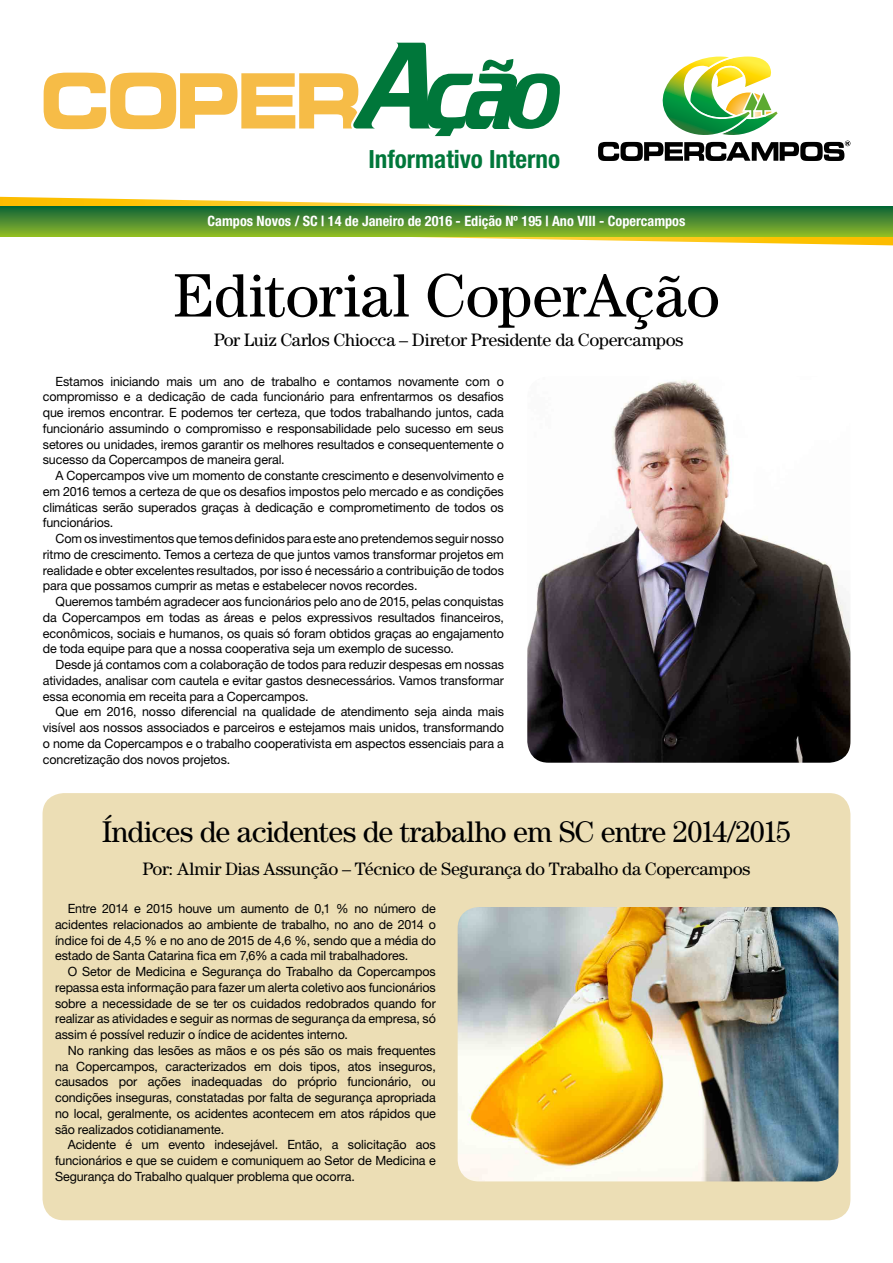
<style>
.page{position:relative;width:893px;height:1263px;background:#fff}
.page>*{position:absolute;margin:0;border:0;box-sizing:border-box;transform-origin:0 0}
.t1{font:61.5px "Century Std";letter-spacing:-.005em;color:#000}
.t2{font:30px "Century Std";letter-spacing:-.025em;color:#000}
.t3{font:700 condensed 25.05px "Helvetica Neue LT Std";color:#00773a}
.t4{font:18px "Century Std";letter-spacing:-.02em;color:#000}
.t5{font:700 condensed 14.25px "Helvetica Neue LT Std";color:#fff}
.t6{font:12.75px/15.8px "Helvetica Neue LT Std";letter-spacing:-.01em;color:#000;text-align:justify}
</style>
<div class="page">
<svg style="left:0;top:197px;width:893px;height:48px"></svg>
<div style="left:0;top:206px;width:893px;height:30px;background:linear-gradient(to bottom,#0a6238,#8bb629)"></div>
<svg style="left:44px;top:43px;width:516px;height:93px"></svg>
<svg style="left:598px;top:56px;width:252px;height:105px"></svg>
<img style="left:527px;top:380px;width:323px;height:383px">
<div style="left:43px;top:793px;width:807px;height:427px;background:#ecdeb5;border-radius:21px"></div>
<img style="left:458px;top:907px;width:380px;height:274px">
<h3 class="t3" style="left:368px;top:144px;width:193px">Informativo Interno</h3>
<p class="t5" style="left:208px;top:212px;width:479px">Campos Novos / SC | 14 de Janeiro de 2016 - Edição Nº 195 | Ano VIII - Copercampos</p>
<h1 class="t1" style="left:173px;top:259px;width:549px">Editorial CoperAção</h1>
<h3 class="t4" style="left:214px;top:329px;width:471px">Por Luiz Carlos Chiocca – Diretor Presidente da Copercampos</h3>
<p class="t6" style="left:43px;top:373px;width:463px;text-indent:13px">Estamos iniciando mais um ano de trabalho e contamos novamente com o compromisso e a dedicação de cada funcionário para enfrentarmos os desafios que iremos encontrar. E podemos ter certeza, que todos trabalhando juntos, cada funcionário assumindo o compromisso e responsabilidade pelo sucesso em seus setores ou unidades, iremos garantir os melhores resultados e consequentemente o sucesso da Copercampos de maneira geral.</p>
<p class="t6" style="left:43px;top:467px;width:463px;text-indent:13px">A Copercampos vive um momento de constante crescimento e desenvolvimento e em 2016 temos a certeza de que os desafios impostos pelo mercado e as condições climáticas serão superados graças à dedicação e comprometimento de todos os funcionários.</p>
<p class="t6" style="left:43px;top:530px;width:463px;text-indent:13px">Com os investimentos que temos definidos para este ano pretendemos seguir nosso ritmo de crescimento. Temos a certeza de que juntos vamos transformar projetos em realidade e obter excelentes resultados, por isso é necessário a contribuição de todos para que possamos cumprir as metas e estabelecer novos recordes.</p>
<p class="t6" style="left:43px;top:593px;width:463px;text-indent:13px">Queremos também agradecer aos funcionários pelo ano de 2015, pelas conquistas da Copercampos em todas as áreas e pelos expressivos resultados financeiros, econômicos, sociais e humanos, os quais só foram obtidos graças ao engajamento de toda equipe para que a nossa cooperativa seja um exemplo de sucesso.</p>
<p class="t6" style="left:43px;top:656px;width:463px;text-indent:13px">Desde já contamos com a colaboração de todos para reduzir despesas em nossas atividades, analisar com cautela e evitar gastos desnecessários. Vamos transformar essa economia em receita para a Copercampos.</p>
<p class="t6" style="left:43px;top:704px;width:463px;text-indent:13px">Que em 2016, nosso diferencial na qualidade de atendimento seja ainda mais visível aos nossos associados e parceiros e estejamos mais unidos, transformando o nome da Copercampos e o trabalho cooperativista em aspectos essenciais para a concretização dos novos projetos.</p>
<h2 class="t2" style="left:102px;top:814px;width:690px">Índices de acidentes de trabalho em SC entre 2014/2015</h2>
<h3 class="t4" style="left:142px;top:858px;width:609px">Por: Almir Dias Assunção – Técnico de Segurança do Trabalho da Copercampos</h3>
<p class="t6" style="left:55px;top:900px;width:382px;text-indent:13px">Entre 2014 e 2015 houve um aumento de 0,1 % no número de acidentes relacionados ao ambiente de trabalho, no ano de 2014 o índice foi de 4,5 % e no ano de 2015 de 4,6 %, sendo que a média do estado de Santa Catarina fica em 7,6% a cada mil trabalhadores.</p>
<p class="t6" style="left:55px;top:963px;width:382px;text-indent:13px">O Setor de Medicina e Segurança do Trabalho da Copercampos repassa esta informação para fazer um alerta coletivo aos funcionários sobre a necessidade de se ter os cuidados redobrados quando for realizar as atividades e seguir as normas de segurança da empresa, só assim é possível reduzir o índice de acidentes interno.</p>
<p class="t6" style="left:55px;top:1042px;width:382px;text-indent:13px">No ranking das lesões as mãos e os pés são os mais frequentes na Copercampos, caracterizados em dois tipos, atos inseguros, causados por ações inadequadas do próprio funcionário, ou condições inseguras, constatadas por falta de segurança apropriada no local, geralmente, os acidentes acontecem em atos rápidos que são realizados cotidianamente.</p>
<p class="t6" style="left:55px;top:1137px;width:382px;text-indent:13px">Acidente é um evento indesejável. Então, a solicitação aos funcionários e que se cuidem e comuniquem ao Setor de Medicina e Segurança do Trabalho qualquer problema que ocorra.</p>
</div>
